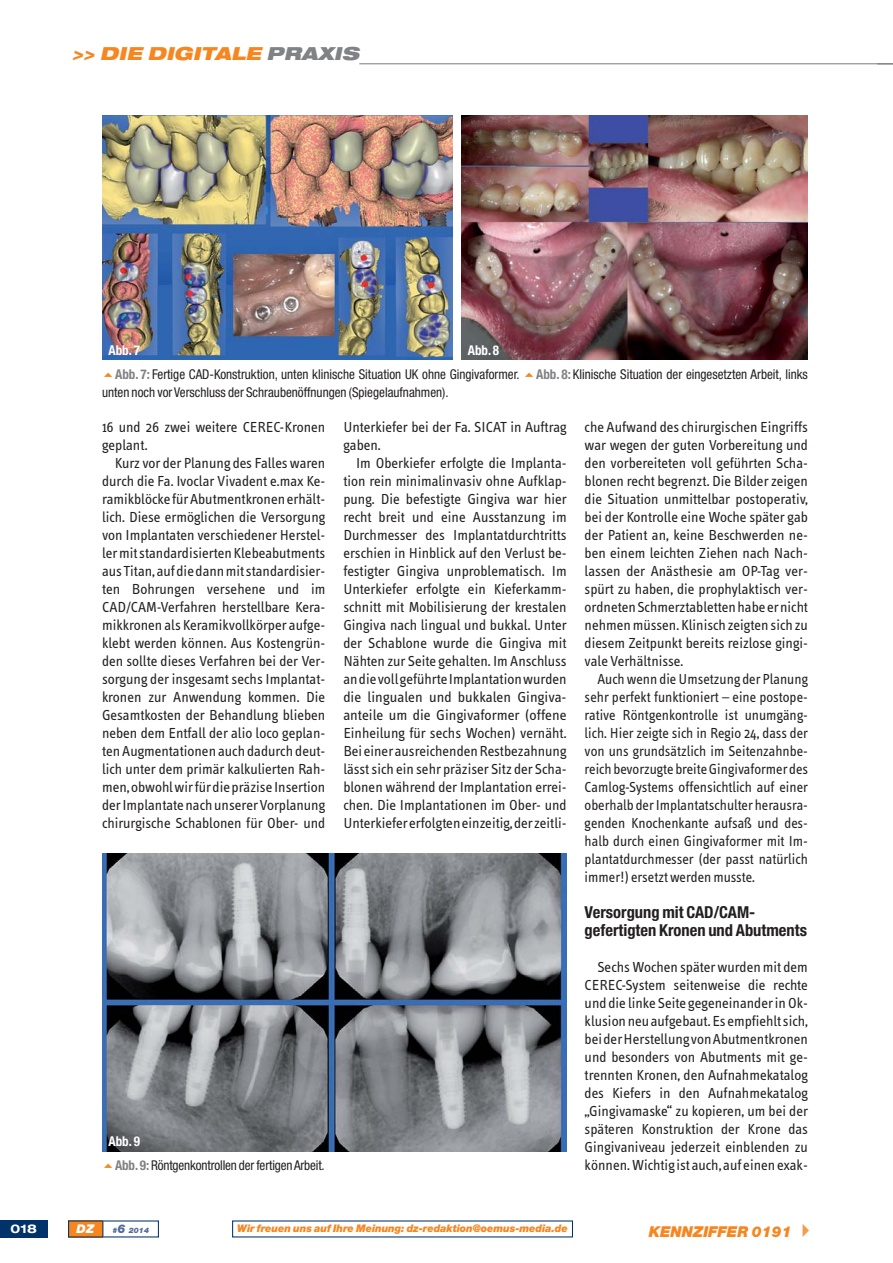
<style>
.page{position:relative;width:893px;height:1263px;background:#fff}
.page>*{position:absolute;margin:0;border:0;box-sizing:border-box;transform-origin:0 0}
.t1{font:italic 900 expanded 18px "Helvetica Neue";color:#f6861f}
.t2{font:700 condensed 16.5px/18px "Helvetica Neue";color:#231f20}
.t3{font:15px/18px "Info Text";color:#231f20;text-align:justify}
.t4{font:italic 900 15px "Helvetica Neue";color:#f6861f}
.t5{font:condensed 13.5px/24px "Helvetica Neue";color:#231f20}
.t6{font:700 condensed 13.5px "Helvetica Neue";color:#fff}
.t7{font:700 expanded 12px "Helvetica Neue";color:#fff}
.t8{font:italic 900 12px "Helvetica Neue";color:#fff}
.t9{font:italic 900 10.5px "Helvetica Neue";letter-spacing:-.01em;color:#f6861f}
.t10{font:italic 900 7.5px "Helvetica Neue";color:#516b98}
.s1{color:#808285}
.s2{font-weight:700;color:#fff}
.s3{font-weight:700;color:#808285}
.s4{font-size:12px}
.s5{color:#f89b49}
</style>
<div class="page">
<div style="left:68px;top:1220px;width:35px;height:17px;background:#f6861f"></div>
<div style="left:0;top:1220px;width:48px;height:17px;background:#003369"></div>
<svg style="left:102px;top:1221px;width:1px;height:16px"></svg>
<hr style="left:359px;top:63px;width:534px;height:1px;background:#808285">
<img style="left:102px;top:853px;width:465px;height:298px">
<img style="left:102px;top:115px;width:350px;height:244px">
<img style="left:461px;top:115px;width:347px;height:244px">
<p class="t1" style="left:72px;top:45px;width:292px">&gt;&gt; DIE DIGITALE <span class="s1">PRAXIS</span></p>
<p class="t5" style="left:115px;top:339px;width:694px;text-indent:-7px"><span class="s2">Abb. 7<br></span><span class="s3">Abb. 7:</span> Fertige CAD-Konstruktion, unten klinische Situation UK ohne Gingivaformer. <span class="s3">Abb. 8:</span> Klinische Situation der eingesetzten Arbeit, links</p>
<p class="t5" style="left:102px;top:381px;width:348px">unten noch vor Verschluss der Schraubenöffnungen (Spiegelaufnahmen).</p>
<p class="t6" style="left:468px;top:345px;width:33px">Abb. 8</p>
<p class="t3" style="left:102px;top:419px;width:225px">16 und 26 zwei weitere CEREC-Kronen geplant.</p>
<p class="t3" style="left:102px;top:455px;width:225px;text-indent:13px">Kurz vor der Planung des Falles waren durch die Fa. Ivoclar Vivadent e.max Ke&shy;ramikblöcke für Abutmentkronen erhält&shy;lich. Diese ermöglichen die Versorgung von Implantaten verschiedener Herstel&shy;ler mit standardisierten Klebe abutments aus Titan, auf die dann mit standardisier&shy;ten Bohrungen versehene und im CAD/CAM-Verfahren herstellbare Kera&shy;mikkronen als Keramikvollkörper aufge&shy;klebt werden können. Aus Kostengrün&shy;den sollte dieses Verfahren bei der Ver&shy;sorgung der insgesamt sechs Implantat&shy;kronen zur Anwendung kommen. Die Gesamtkosten der Behandlung blieben neben dem Entfall der alio loco geplan&shy;ten Augmentationen auch dadurch deut&shy;lich unter dem primär kalkulierten Rah&shy;men, obwohl wir für die präzise Insertion der Implantate nach unserer Vorplanung chirurgische Schablonen für Ober- und</p>
<p class="t5" style="left:115px;top:1130px;width:211px;line-height:24.5px;text-indent:-7px"><span class="s2">Abb. 9<br></span><span class="s3">Abb. 9:</span> Röntgenkontrollen der fertigen Arbeit.</p>
<p class="t3" style="left:343px;top:419px;width:225px">Unterkiefer bei der Fa. SICAT in Auftrag gaben.</p>
<p class="t3" style="left:343px;top:455px;width:225px;text-indent:13px">Im Oberkiefer erfolgte die Implanta&shy;tion rein minimalinvasiv ohne Aufklap&shy;pung. Die befestigte Gingiva war hier recht breit und eine Ausstanzung im Durchmesser des Implantatdurchtritts erschien in Hinblick auf den Verlust be&shy;festigter Gingiva unproblematisch. Im Unterkiefer erfolgte ein Kieferkamm&shy;schnitt mit Mobilisierung der krestalen Gingiva nach lingual und bukkal. Unter der Schablone wurde die Gingiva mit Nähten zur Seite gehalten. Im Anschluss an die voll geführte Implantation wurden die lingualen und bukkalen Gingiva - anteile um die Gingivaformer (offene Einheilung für sechs Wochen) vernäht.<br>Bei einer ausreichenden Restbezahnung lässt sich ein sehr präziser Sitz der Scha&shy;blonen während der Implantation errei&shy;chen. Die Implantationen im Ober- und Unterkiefer erfolgten einzeitig, der zeitli-</p>
<p class="t3" style="left:585px;top:419px;width:225px">che Aufwand des chirurgischen Eingriffs war wegen der guten Vorbereitung und den vorbereiteten voll geführten Scha&shy;blonen recht begrenzt. Die Bilder zeigen die Situation unmittelbar postoperativ, bei der Kontrolle eine Woche später gab der Patient an, keine Beschwerden ne&shy;ben einem leichten Ziehen nach Nach&shy;lassen der Anästhesie am OP-Tag ver&shy;spürt zu haben, die prophylaktisch ver&shy;ordneten Schmerztabletten habe er nicht nehmen müssen. Klinisch zeigten sich zu diesem Zeitpunkt bereits reizlose gingi&shy;vale Verhältnisse.</p>
<p class="t3" style="left:585px;top:671px;width:225px;text-indent:13px">Auch wenn die Umsetzung der Planung sehr perfekt funktioniert – eine postope&shy;rative Röntgenkontrolle ist unumgäng&shy;lich. Hier zeigte sich in Regio 24, dass der von uns grundsätzlich im Seitenzahnbe&shy;reich bevorzugte breite Gingivaformer des Camlog-Systems offensichtlich auf einer oberhalb der Implantatschulter herausra&shy;genden Knochenkante aufsaß und des&shy;halb durch einen Gingivaformer mit Im&shy;plantatdurchmesser (der passt natürlich immer!) ersetzt werden musste.</p>
<p class="t2" style="left:585px;top:905px;width:224px">Versorgung mit CAD/CAM&shy;gefertigten Kronen und Abutments</p>
<p class="t3" style="left:585px;top:959px;width:225px;text-indent:13px">Sechs Wochen später wurden mit dem CEREC-System seitenweise die rechte und die linke Seite gegeneinander in Ok&shy;klusion neu aufgebaut. Es empfiehlt sich, bei der Herstellung von Abutmentkronen und besonders von Abutments mit ge&shy;trennten Kronen, den Aufnahmekatalog des Kiefers in den Aufnahmekatalog „Gingivamaske“ zu kopieren, um bei der späteren Konstruktion der Krone das Gingivaniveau jederzeit einblenden zu können. Wichtig ist auch, auf einen exak-</p>
<p class="t9" style="left:237px;top:1224px;width:332px">Wir freuen uns auf Ihre Meinung: dz-redaktion@oemus-media.de</p>
<p class="t7" style="left:11px;top:1224px;width:28px">018</p>
<p class="t8" style="left:77px;top:1224px;width:19px">DZ</p>
<p class="t10" style="left:112px;top:1227px;width:38px">#<span class="s4">6</span> 2014</p>
<p class="t4" style="left:649px;top:1227px;width:168px">KENNZIFFER 0191 <span class="s5">✔</span></p>
</div>
